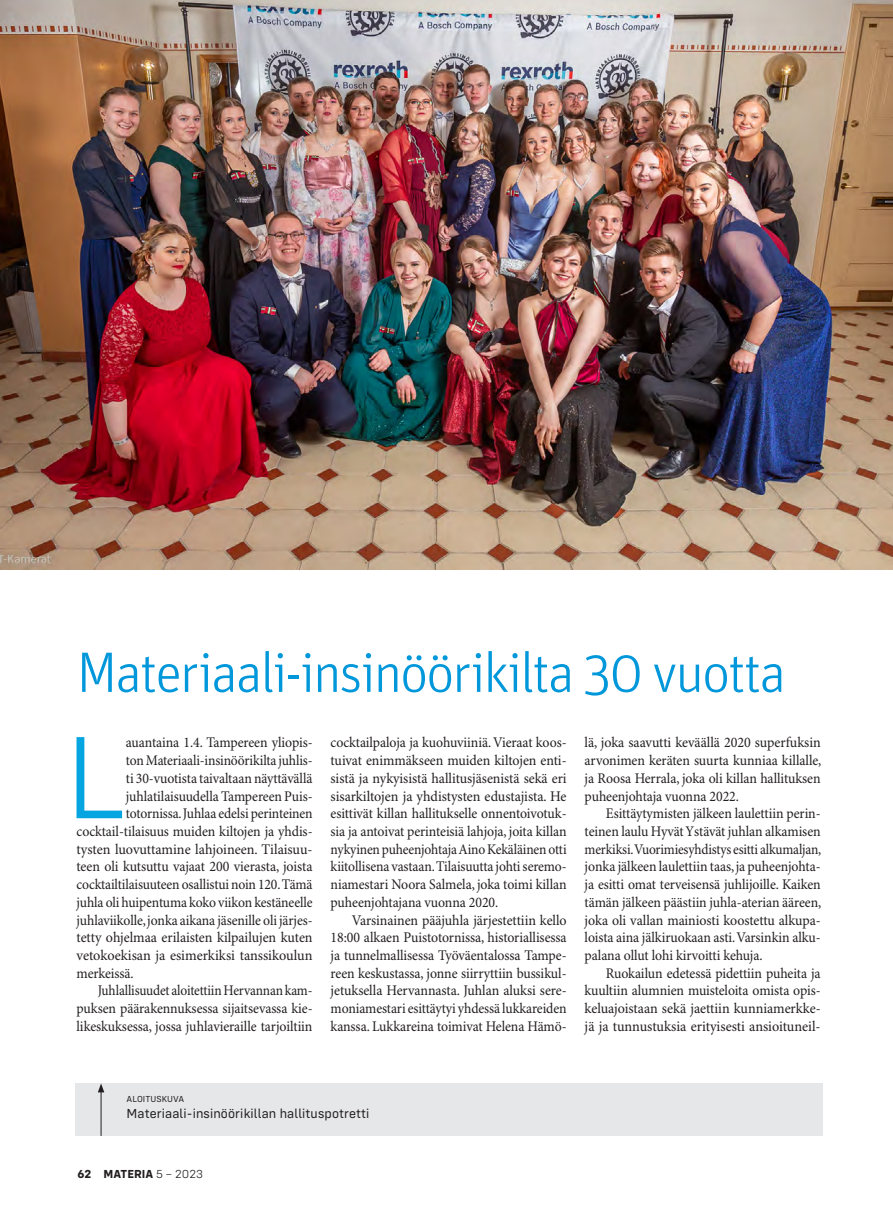
<style>
.page{position:relative;width:893px;height:1221px;background:#fff}
.page>*{position:absolute;margin:0;border:0;box-sizing:border-box;transform-origin:0 0}
.Leipis_Anf{font:115.8px "Industry";color:#04a5e0;scale:.94 1}
.Otsikko{font:300 57px "Unit Pro";letter-spacing:-.04em;color:#0097db}
.Leipis{font:14.7px/17.7px "Minion Pro";letter-spacing:-.005em;color:#231f20;text-align:justify;scale:.94 1}
.Leipis-2{font:14.7px/17.7px "Minion Pro";letter-spacing:-.005em;color:#231f20;text-align:justify;scale:.95 1}
.Leipis_Anf-2{font:14.7px "Minion Pro";letter-spacing:-.01em;color:#231f20;scale:.93 1}
.Leipis_Anf-3{font:14.7px "Minion Pro";letter-spacing:-.01em;color:#231f20;scale:.94 1}
.Leipis-3{font:14.7px/17.7px "Minion Pro";letter-spacing:-.005em;color:#231f20;text-align:justify;scale:.91 1}
.Leipis_Anf-4{font:14.7px "Minion Pro";letter-spacing:-.01em;color:#231f20}
.Leipis_Anf-5{font:14.7px "Minion Pro";letter-spacing:-.01em;color:#231f20;scale:.95 1}
.Leipis_Anf-6{font:14.7px "Minion Pro";letter-spacing:-.01em;color:#231f20;scale:.96 1}
.ALOITUSKUVATEKSTI{font:13.5px "Config";letter-spacing:.01em;color:#231f20}
.t1{font:700 12px "Config";color:#231f20}
.ALOITUSKUVATEKSTI-2{font:9px "Config";letter-spacing:.01em;color:#231f20}
.s1{font-weight:300}
</style>
<div class="page">
<img style="left:0;top:0;width:893px;height:570px">
<div style="left:75px;top:1083px;width:748px;height:38px;background:#e6e7e9"></div>
<div style="left:75px;top:1118px;width:748px;height:17px;background:#e6e7e9"></div>
<hr style="left:101px;top:1089px;width:1px;height:46px;background:#231f20">
<svg style="left:98px;top:1083px;width:6px;height:9px"></svg>
<p class="Otsikko" style="left:77px;top:635px;width:711px">Materiaali-insinöörikilta 30 vuotta</p>
<p class="Leipis_Anf" style="left:66px;top:709px;width:66px">L</p>
<p class="Leipis_Anf-3" style="left:126px;top:734px;width:200px">auantaina 1.4. Tampereen yliopis-</p>
<p class="Leipis_Anf-2" style="left:126px;top:751px;width:202px">ton Materiaali-insinöörikilta juhlis-</p>
<p class="Leipis_Anf-3" style="left:126px;top:769px;width:200px">ti 30-vuotista taivaltaan näyttävällä</p>
<p class="Leipis_Anf-3" style="left:126px;top:787px;width:200px">juhlatilaisuudella Tampereen Puis-</p>
<p class="Leipis_Anf-2" style="left:126px;top:804px;width:202px">totornissa. Juhlaa edelsi perinteinen</p>
<p class="Leipis_Anf-3" style="left:77px;top:822px;width:253px">cocktail-tilaisuus muiden kiltojen ja yhdis-</p>
<p class="Leipis_Anf-4" style="left:77px;top:840px;width:238px">tysten luovuttamine lahjoineen. Tilaisuu-</p>
<p class="Leipis_Anf-5" style="left:77px;top:857px;width:250px">teen oli kutsuttu vajaat 200 vierasta, joista</p>
<p class="Leipis_Anf-2" style="left:77px;top:875px;width:255px">cocktailtilaisuuteen osallistui noin 120. Tämä</p>
<p class="Leipis_Anf-2" style="left:77px;top:893px;width:255px">juhla oli huipentuma koko viikon kestäneelle</p>
<p class="Leipis_Anf-2" style="left:77px;top:911px;width:255px">juhlaviikolle, jonka aikana jäsenille oli järjes-</p>
<p class="Leipis_Anf-6" style="left:77px;top:928px;width:247px">tetty ohjelmaa erilaisten kilpailujen kuten</p>
<p class="Leipis_Anf-4" style="left:77px;top:946px;width:238px">vetokoekisan ja esimerkiksi tanssikoulun</p>
<p class="Leipis_Anf-3" style="left:77px;top:964px;width:62px">merkeissä.</p>
<p class="Leipis-3" style="left:77px;top:982px;width:261px;text-indent:21px">Juhlallisuudet aloitettiin Hervannan kam&shy;puksen päärakennuksessa sijaitsevassa kie&shy;likeskuksessa, jossa juhlavieraille tarjoiltiin</p>
<p class="Leipis" style="left:331px;top:734px;width:253px">cocktailpaloja ja kuohuviiniä. Vieraat koos&shy;tuivat enimmäkseen muiden kiltojen enti&shy;sistä ja nykyisistä hallitusjäsenistä sekä eri sisarkiltojen ja yhdistysten edustajista. He esittivät killan hallitukselle onnentoivotuk&shy;sia ja antoivat perinteisiä lahjoja, joita killan nykyinen puheenjohtaja Aino Kekäläinen otti kiitollisena vastaan. Tilaisuutta johti seremo&shy;niamestari Noora Salmela, joka toimi killan puheenjohtajana vuonna 2020.</p>
<p class="Leipis-2" style="left:331px;top:911px;width:250px;text-indent:21px">Varsinainen pääjuhla järjestettiin kello 18:00 alkaen Puistotornissa, historiallisessa ja tunnelmallisessa Työväentalossa Tampe&shy;reen keskustassa, jonne siirryttiin bussikul&shy;jetuksella Hervannasta. Juhlan aluksi sere&shy;moniamestari esittäytyi yhdessä lukkareiden kanssa. Lukkareina toimivat Helena Hämö-</p>
<p class="Leipis-2" style="left:585px;top:734px;width:251px">lä, joka saavutti keväällä 2020 superfuksin arvonimen keräten suurta kunniaa killalle, ja Roosa Herrala, joka oli killan hallituksen puheenjohtaja vuonna 2022.</p>
<p class="Leipis" style="left:585px;top:805px;width:253px;text-indent:21px">Esittäytymisten jälkeen laulettiin perin&shy;teinen laulu Hyvät Ystävät juhlan alkamisen merkiksi. Vuorimiesyhdistys esitti alkumaljan, jonka jälkeen laulettiin taas, ja puheenjohta&shy;ja esitti omat terveisensä juhlijoille. Kaiken tämän jälkeen päästiin juhla-aterian ääreen, joka oli vallan mainiosti koostettu alkupa&shy;loista aina jälkiruokaan asti. Varsinkin alku&shy;palana ollut lohi kirvoitti kehuja.</p>
<p class="Leipis" style="left:585px;top:964px;width:253px;text-indent:21px">Ruokailun edetessä pidettiin puheita ja kuultiin alumnien muisteloita omista opis&shy;keluajoistaan sekä jaettiin kunniamerkke&shy;jä ja tunnustuksia erityisesti ansioituneil-</p>
<p class="ALOITUSKUVATEKSTI-2" style="left:126px;top:1094px;width:59px">ALOITUSKUVA</p>
<p class="ALOITUSKUVATEKSTI" style="left:126px;top:1105px;width:244px">Materiaali-insinöörikillan hallituspotretti</p>
<p class="t1" style="left:78px;top:1166px;width:127px">62 MATERIA <span class="s1">5 – 2023</span></p>
</div>
